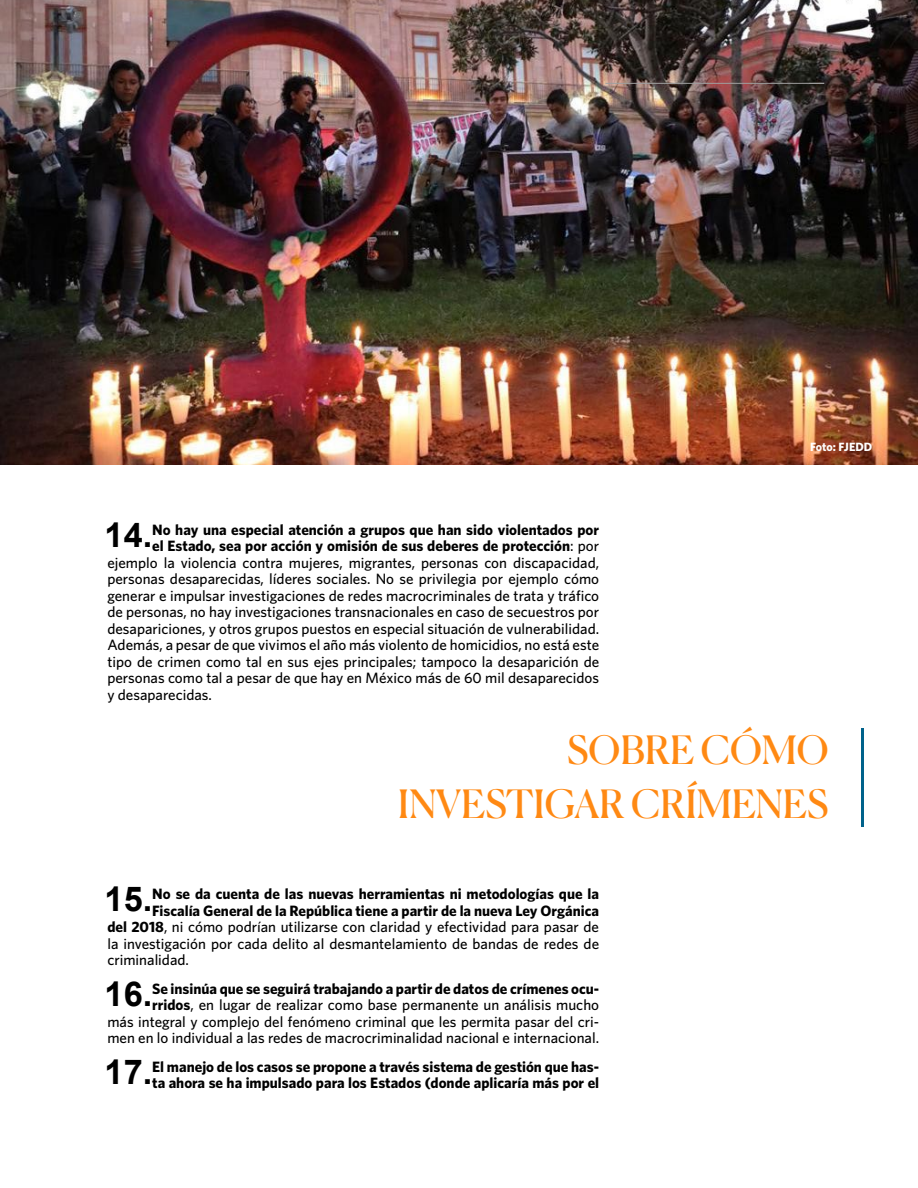
<style>
.page{position:relative;width:918px;height:1188px;background:#fff}
.page>*{position:absolute;margin:0;border:0;box-sizing:border-box;transform-origin:0 0}
.t1{font:39px/54.2px "Canela";color:#ff8913;text-align:right}
.t2{font:700 34.2px "Arial";color:#000}
.t3{font:500 15px/16.5px "Whitney";color:#000;text-align:right}
.t4{font:700 15px/16.5px "Whitney";color:#000}
.t5{font:700 12px "Whitney";color:#fff}
.s1{font-weight:500}
.s2{font-weight:700}
</style>
<div class="page">
<img style="left:0;top:0;width:918px;height:465px">
<hr style="left:861px;top:728px;width:3px;height:99px;background:#00628b">
<hr style="left:605px;top:83px;width:219px;height:1px;background:#9f9f9f">
<h2 class="t2" style="left:105px;top:512px;width:49px">14.</h2>
<p class="t4" style="left:152px;top:521px;width:448px">No hay una especial atención a grupos que han sido violentados por</p>
<p class="t4" style="left:152px;top:537px;width:448px">el Estado, sea por acción y omisión de sus deberes de protección<span class="s1">: por</span></p>
<p class="t3" style="left:107px;top:554px;width:493px">ejemplo la violencia contra mujeres, migrantes, personas con discapacidad,</p>
<p class="t3" style="left:107px;top:570px;width:493px">personas desaparecidas, líderes sociales. No se privilegia por ejemplo cómo</p>
<p class="t3" style="left:107px;top:587px;width:493px">generar e impulsar investigaciones de redes macrocriminales de trata y tráfico</p>
<p class="t3" style="left:107px;top:603px;width:493px">de personas, no hay investigaciones transnacionales en caso de secuestros por</p>
<p class="t3" style="left:107px;top:620px;width:493px">desapariciones, y otros grupos puestos en especial situación de vulnerabilidad.</p>
<p class="t3" style="left:107px;top:636px;width:493px">Además, a pesar de que vivimos el año más violento de homicidios, no está este</p>
<p class="t3" style="left:107px;top:653px;width:493px">tipo de crimen como tal en sus ejes principales; tampoco la desaparición de</p>
<p class="t3" style="left:107px;top:669px;width:493px">personas como tal a pesar de que hay en México más de 60 mil desaparecidos</p>
<p class="t3" style="left:107px;top:686px;width:106px">y desaparecidas.</p>
<p class="t5" style="left:810px;top:439px;width:64px">Foto: FJEDD</p>
<h1 class="t1" style="left:398px;top:719px;width:432px">SOBRE CÓMO<br>INVESTIGAR CRÍMENES</h1>
<h2 class="t2" style="left:105px;top:877px;width:49px">15.</h2>
<p class="t4" style="left:152px;top:885px;width:448px">No se da cuenta de las nuevas herramientas ni metodologías que la</p>
<p class="t4" style="left:152px;top:902px;width:448px">Fiscalía General de la República tiene a partir de la nueva Ley Orgánica</p>
<p class="t3" style="left:107px;top:918px;width:493px"><span class="s2">del 2018</span>, ni cómo podrían utilizarse con claridad y efectividad para pasar de</p>
<p class="t3" style="left:107px;top:935px;width:493px">la investigación por cada delito al desmantelamiento de bandas de redes de</p>
<p class="t3" style="left:107px;top:951px;width:83px">criminalidad.</p>
<h2 class="t2" style="left:105px;top:971px;width:49px">16.</h2>
<p class="t3" style="left:107px;top:980px;width:493px"><span class="s2">Se insinúa que se seguirá trabajando a partir de datos de crímenes ocu&shy;rridos</span>, en lugar de realizar como base permanente un análisis mucho<br>más integral y complejo del fenómeno criminal que les permita pasar del cri&shy;men en lo individual a las redes de macrocriminalidad nacional e internacional.</p>
<h2 class="t2" style="left:105px;top:1049px;width:49px">17.</h2>
<p class="t4" style="left:152px;top:1058px;width:448px">El manejo de los casos se propone a través sistema de gestión que has&shy;ta ahora se ha impulsado para los Estados (donde aplicaría más por el</p>
</div>
